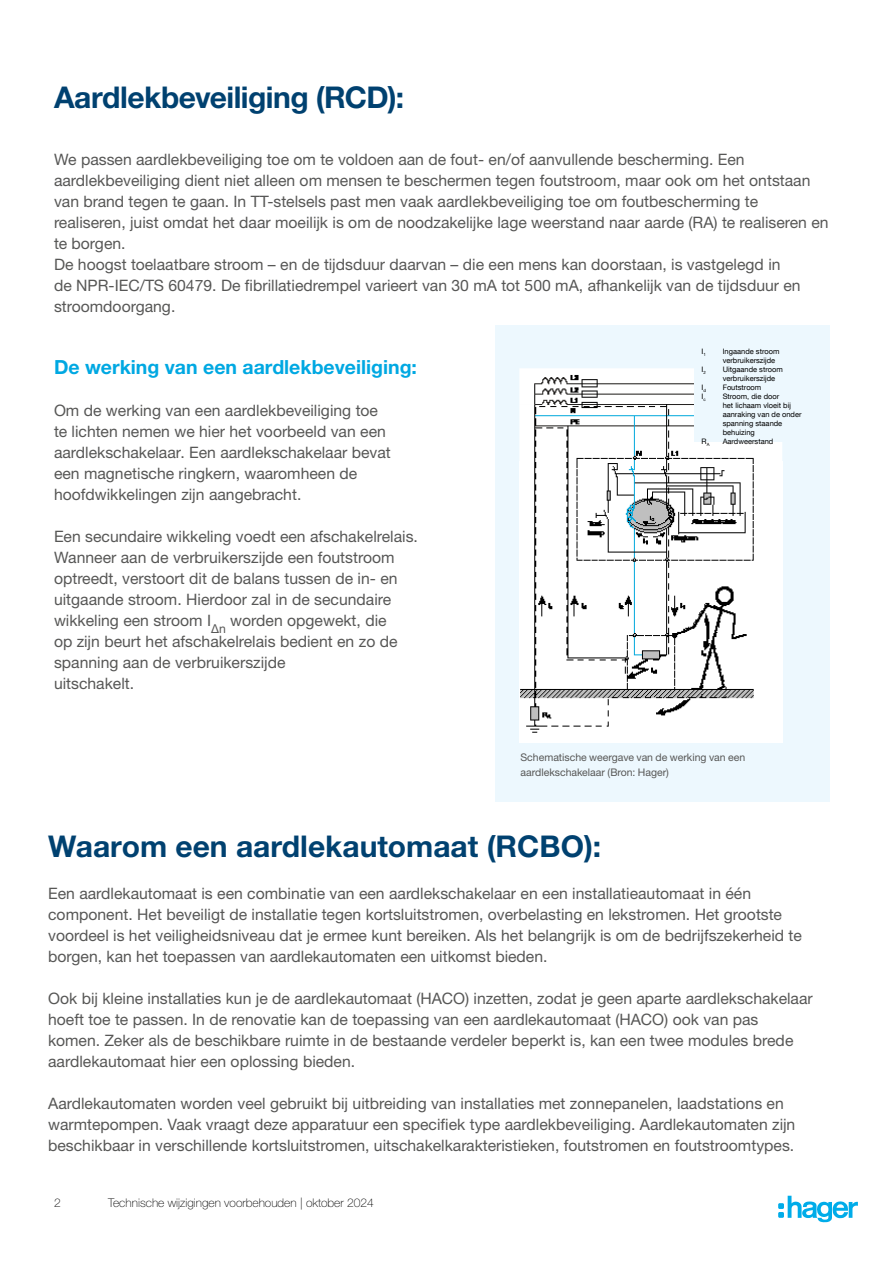
<style>
.page{position:relative;width:893px;height:1263px;background:#fff}
.page>*{position:absolute;margin:0;border:0;box-sizing:border-box;transform-origin:0 0}
.t1{font:700 30px "Helvetica Neue LTW1 G";letter-spacing:-.01em;color:#004170}
.t2{font:700 19.5px "Helvetica Neue LTW1 G";color:#00a8e2}
.t3{font:15.75px/21px "Helvetica Neue LTW1 G";color:#575756}
.t4{font:100 12px "Helvetica Neue LTW1 G";color:#000}
.t5{font:10.5px/15px "Helvetica Neue LTW1 G";color:#575756}
.t6{font:7.5px/9px "Helvetica Neue LT Com";color:#000}
</style>
<div class="page">
<svg style="left:778px;top:1196px;width:80px;height:27px"></svg>
<div style="left:495px;top:326px;width:334px;height:476px;background:#edf8fe"></div>
<img style="left:519px;top:368px;width:263px;height:374px">
<div style="left:695px;top:349px;width:115px;height:93px;background:#edf8fe"></div>
<h1 class="t1" style="left:54px;top:79px;width:352px">Aardlekbeveiliging (RCD):</h1>
<p class="t3" style="left:54px;top:149px;width:776px">We passen aardlekbeveiliging toe om te voldoen aan de fout- en/of aanvullende bescherming. Een aardlekbeveiliging dient niet alleen om mensen te beschermen tegen foutstroom, maar ook om het ontstaan van brand tegen te gaan. In TT-stelsels past men vaak aardlekbeveiliging toe om foutbescherming te realiseren, juist omdat het daar moeilijk is om de noodzakelijke lage weerstand naar aarde (RA) te realiseren en te borgen.<br>De hoogst toelaatbare stroom – en de tijdsduur daarvan – die een mens kan doorstaan, is vastgelegd in<br>de NPR-IEC/TS 60479. De fibrillatiedrempel varieert van 30 mA tot 500 mA, afhankelijk van de tijdsduur en stroomdoorgang.</p>
<p class="t2" style="left:54px;top:355px;width:365px">De werking van een aardlekbeveiliging:</p>
<p class="t3" style="left:54px;top:400px;width:338px">Om de werking van een aardlekbeveiliging toe te lichten nemen we hier het voorbeeld van een aardlekschakelaar. Een aardlekschakelaar bevat een magnetische ringkern, waaromheen de hoofdwikkelingen zijn aangebracht.</p>
<p class="t3" style="left:54px;top:526px;width:365px">Een secundaire wikkeling voedt een afschakelrelais.<br>Wanneer aan de verbruikerszijde een foutstroom optreedt, verstoort dit de balans tussen de in- en uitgaande stroom. Hierdoor zal in de secundaire wikkeling een stroom I<sub>Δn</sub> worden opgewekt, die<br>op zijn beurt het afschakelrelais bedient en zo de spanning aan de verbruikerszijde<br>uitschakelt.</p>
<p class="t6" style="left:702px;top:347px;width:6px">I<sub>1</sub></p>
<p class="t6" style="left:702px;top:365px;width:6px">I<sub>2</sub></p>
<p class="t6" style="left:702px;top:383px;width:6px">I<sub>d<br></sub>I<sub>c</sub></p>
<p class="t6" style="left:702px;top:437px;width:9px">R<sub>A</sub></p>
<p class="t6" style="left:723px;top:347px;width:80px">Ingaande stroom verbruikerszijde<br>Uitgaande stroom verbruikerszijde<br>Foutstroom<br>Stroom, die door<br>het lichaam vloeit bij aanraking van de onder spanning staande behuizing<br>Aardweerstand</p>
<p class="t5" style="left:520px;top:750px;width:226px">Schematische weergave van de werking van een aardlekschakelaar (Bron: Hager)</p>
<h1 class="t1" style="left:48px;top:827px;width:554px">Waarom een aardlekautomaat (RCBO):</h1>
<p class="t3" style="left:48px;top:882px;width:755px">Een aardlekautomaat is een combinatie van een aardlekschakelaar en een installatieautomaat in één component. Het beveiligt de installatie tegen kortsluitstromen, overbelasting en lekstromen. Het grootste voordeel is het veiligheidsniveau dat je ermee kunt bereiken. Als het belangrijk is om de bedrijfszekerheid te borgen, kan het toepassen van aardlekautomaten een uitkomst bieden.</p>
<p class="t3" style="left:48px;top:987px;width:766px">Ook bij kleine installaties kun je de aardlekautomaat (HACO) inzetten, zodat je geen aparte aardlekschakelaar hoeft toe te passen. In de renovatie kan de toepassing van een aardlekautomaat (HACO) ook van pas komen. Zeker als de beschikbare ruimte in de bestaande verdeler beperkt is, kan een twee modules brede aardlekautomaat hier een oplossing bieden.</p>
<p class="t3" style="left:48px;top:1092px;width:749px">Aardlekautomaten worden veel gebruikt bij uitbreiding van installaties met zonnepanelen, laadstations en warmtepompen. Vaak vraagt deze apparatuur een specifiek type aardlekbeveiliging. Aardlekautomaten zijn beschikbaar in verschillende kortsluitstromen, uitschakelkarakteristieken, foutstromen en foutstroomtypes.</p>
<p class="t4" style="left:54px;top:1195px;width:8px">2</p>
<p class="t4" style="left:108px;top:1195px;width:267px">Technische wijzigingen voorbehouden | oktober 2024</p>
</div>
